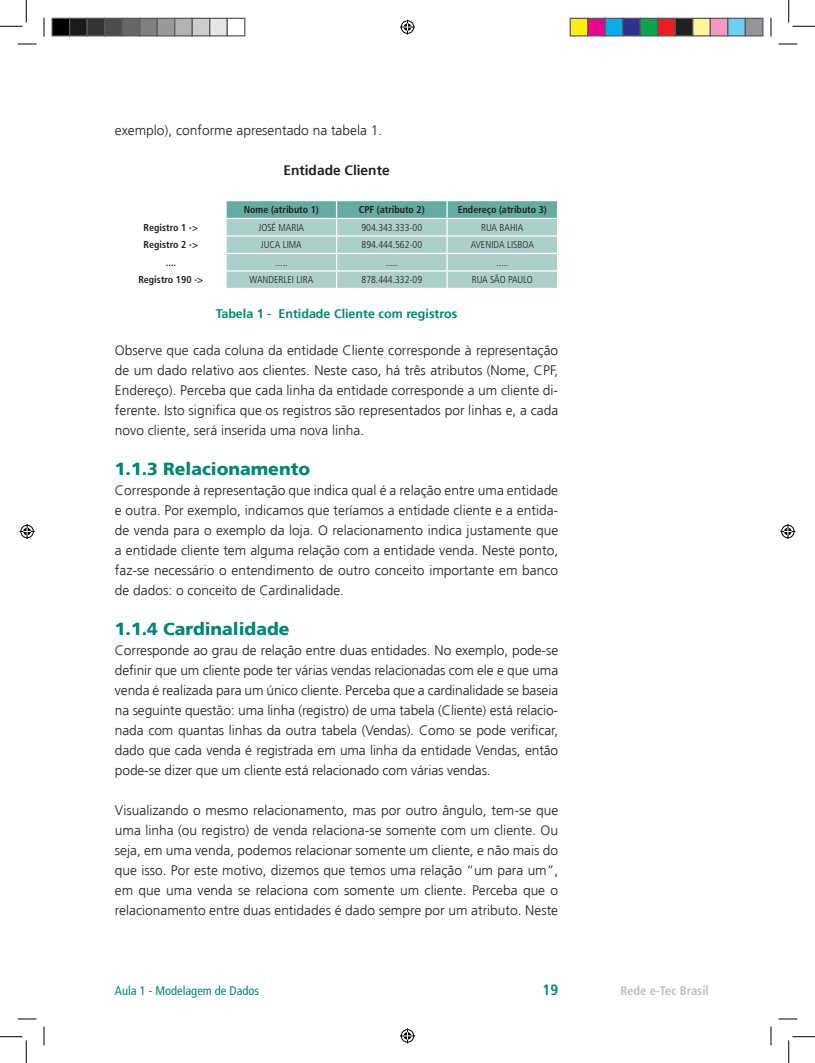
<style>
.page{position:relative;width:815px;height:1063px;background:#fff}
.page>*{position:absolute;margin:0;border:0;box-sizing:border-box;transform-origin:0 0}
.t1{font:900 17.5px "Frutiger LT Std";color:#008575}
.t2{font:700 condensed 15px "Frutiger LT Std";color:#008575}
.t3{font:300 13.75px/20px "Frutiger LT Std";color:#231f20;text-align:justify}
.t4{font:700 13.75px "Frutiger LT Std";color:#231f20}
.t5{font:700 12.5px "Frutiger LT Std";color:#008575}
.t6{font:condensed 12.5px "Frutiger LT Std";color:#008575}
.t7{font:700 condensed 12.5px "Frutiger LT Std";color:#bcbdc0}
.t8{font:300 condensed 10px "Frutiger LT Std";color:#231f20}
.t9{font:700 condensed 10px "Frutiger LT Std";color:#231f20}
</style>
<div class="page">
<svg style="left:226px;top:200px;width:332px;height:88px;background:#a4ccc7"></svg>
<hr style="left:226px;top:270px;width:110px;height:1px;background:#fff">
<hr style="left:336px;top:270px;width:111px;height:1px;background:#fff">
<hr style="left:447px;top:270px;width:111px;height:1px;background:#fff">
<svg style="left:18px;top:43px;width:18px;height:2px"></svg>
<svg style="left:778px;top:43px;width:19px;height:2px"></svg>
<svg style="left:18px;top:1018px;width:18px;height:1px"></svg>
<svg style="left:778px;top:1018px;width:19px;height:1px"></svg>
<svg style="left:43px;top:18px;width:2px;height:18px"></svg>
<svg style="left:43px;top:1026px;width:2px;height:19px"></svg>
<svg style="left:770px;top:18px;width:1px;height:18px"></svg>
<svg style="left:770px;top:1026px;width:1px;height:19px"></svg>
<svg style="left:0;top:0;width:27px;height:27px"></svg>
<svg style="left:0;top:1036px;width:27px;height:26px"></svg>
<svg style="left:788px;top:0;width:26px;height:27px"></svg>
<svg style="left:788px;top:1036px;width:26px;height:26px"></svg>
<svg style="left:400px;top:20px;width:15px;height:15px"></svg>
<svg style="left:400px;top:1028px;width:15px;height:15px"></svg>
<svg style="left:20px;top:524px;width:15px;height:15px"></svg>
<svg style="left:780px;top:524px;width:15px;height:15px"></svg>
<div style="left:52px;top:18px;width:18px;height:18px;background:#000"></div>
<div style="left:51px;top:18px;width:19px;height:18px;border:1px solid #595959"></div>
<div style="left:70px;top:18px;width:17px;height:18px;background:#1a1a1a"></div>
<div style="left:69px;top:18px;width:19px;height:18px;border:1px solid #595959"></div>
<div style="left:87px;top:18px;width:18px;height:18px;background:#333"></div>
<div style="left:86px;top:18px;width:19px;height:18px;border:1px solid #595959"></div>
<div style="left:105px;top:18px;width:17px;height:18px;background:#4d4d4d"></div>
<div style="left:104px;top:18px;width:19px;height:18px;border:1px solid #595959"></div>
<div style="left:122px;top:18px;width:18px;height:18px;background:#666"></div>
<div style="left:121px;top:18px;width:19px;height:18px;border:1px solid #595959"></div>
<div style="left:140px;top:18px;width:17px;height:18px;background:#808080"></div>
<div style="left:139px;top:18px;width:19px;height:18px;border:1px solid #595959"></div>
<div style="left:157px;top:18px;width:18px;height:18px;background:#999"></div>
<div style="left:156px;top:18px;width:19px;height:18px;border:1px solid #595959"></div>
<div style="left:175px;top:18px;width:17px;height:18px;background:#b3b3b3"></div>
<div style="left:174px;top:18px;width:19px;height:18px;border:1px solid #595959"></div>
<div style="left:192px;top:18px;width:18px;height:18px;background:#ccc"></div>
<div style="left:191px;top:18px;width:19px;height:18px;border:1px solid #595959"></div>
<div style="left:210px;top:18px;width:17px;height:18px;background:#e6e6e6"></div>
<div style="left:209px;top:18px;width:19px;height:18px;border:1px solid #595959"></div>
<div style="left:226px;top:18px;width:19px;height:18px;border:1px solid #595959"></div>
<div style="left:570px;top:18px;width:17px;height:18px;background:#fff101"></div>
<div style="left:569px;top:18px;width:19px;height:18px;border:1px solid #595959"></div>
<div style="left:587px;top:18px;width:18px;height:18px;background:#ed028c"></div>
<div style="left:587px;top:18px;width:18px;height:18px;border:1px solid #595959"></div>
<div style="left:605px;top:18px;width:17px;height:18px;background:#00aeef"></div>
<div style="left:604px;top:18px;width:19px;height:18px;border:1px solid #595959"></div>
<div style="left:622px;top:18px;width:18px;height:18px;background:#2e3092"></div>
<div style="left:622px;top:18px;width:18px;height:18px;border:1px solid #595959"></div>
<div style="left:640px;top:18px;width:17px;height:18px;background:#00a54f"></div>
<div style="left:639px;top:18px;width:19px;height:18px;border:1px solid #595959"></div>
<div style="left:657px;top:18px;width:18px;height:18px;background:#ee1d23"></div>
<div style="left:657px;top:18px;width:18px;height:18px;border:1px solid #595959"></div>
<div style="left:675px;top:18px;width:17px;height:18px;background:#231f20"></div>
<div style="left:674px;top:18px;width:19px;height:18px;border:1px solid #595959"></div>
<div style="left:692px;top:18px;width:18px;height:18px;background:#fff79a"></div>
<div style="left:692px;top:18px;width:18px;height:18px;border:1px solid #595959"></div>
<div style="left:710px;top:18px;width:17px;height:18px;background:#f499c2"></div>
<div style="left:709px;top:18px;width:19px;height:18px;border:1px solid #595959"></div>
<div style="left:727px;top:18px;width:18px;height:18px;background:#6bcff6"></div>
<div style="left:727px;top:18px;width:18px;height:18px;border:1px solid #595959"></div>
<div style="left:745px;top:18px;width:17px;height:18px;background:#939598"></div>
<div style="left:744px;top:18px;width:19px;height:18px;border:1px solid #595959"></div>
<p class="t3" style="left:115px;top:120px;width:269px">exemplo), conforme apresentado na tabela 1.</p>
<p class="t4" style="left:283px;top:162px;width:108px">Entidade Cliente</p>
<p class="t9" style="left:244px;top:204px;width:77px">Nome (atributo 1)</p>
<p class="t9" style="left:359px;top:204px;width:67px">CPF (atributo 2)</p>
<p class="t9" style="left:457px;top:204px;width:91px">Endereço (atributo 3)</p>
<p class="t9" style="left:143px;top:221px;width:56px">Registro 1 -&gt;</p>
<p class="t8" style="left:258px;top:222px;width:47px">JOSÉ MARIA</p>
<p class="t8" style="left:361px;top:222px;width:62px">904.343.333-00</p>
<p class="t8" style="left:481px;top:222px;width:44px">RUA BAHIA</p>
<p class="t9" style="left:143px;top:239px;width:56px">Registro 2 -&gt;</p>
<p class="t8" style="left:261px;top:239px;width:43px">JUCA LIMA</p>
<p class="t8" style="left:361px;top:239px;width:62px">894.444.562-00</p>
<p class="t8" style="left:470px;top:239px;width:65px">AVENIDA LISBOA</p>
<p class="t9" style="left:166px;top:256px;width:12px">....</p>
<p class="t8" style="left:275px;top:257px;width:13px">.....</p>
<p class="t8" style="left:386px;top:257px;width:14px">.....</p>
<p class="t8" style="left:496px;top:257px;width:14px">.....</p>
<p class="t9" style="left:138px;top:274px;width:66px">Registro 190 -&gt;</p>
<p class="t8" style="left:249px;top:274px;width:65px">WANDERLEI LIRA</p>
<p class="t8" style="left:361px;top:274px;width:62px">878.444.332-09</p>
<p class="t8" style="left:471px;top:274px;width:63px">RUA SÃO PAULO</p>
<p class="t5" style="left:216px;top:306px;width:243px">Tabela 1 - Entidade Cliente com registros</p>
<p class="t3" style="left:115px;top:340px;width:444px">Observe que cada coluna da entidade Cliente corresponde à representação de um dado relativo aos clientes. Neste caso, há três atributos (Nome, CPF, Endereço). Perceba que cada linha da entidade corresponde a um cliente di&shy;ferente. Isto significa que os registros são representados por linhas e, a cada novo cliente, será inserida uma nova linha.</p>
<p class="t1" style="left:115px;top:458px;width:197px">1.1.3 Relacionamento</p>
<p class="t3" style="left:115px;top:480px;width:444px">Corresponde à representação que indica qual é a relação entre uma entidade e outra. Por exemplo, indicamos que teríamos a entidade cliente e a entida&shy;de venda para o exemplo da loja. O relacionamento indica justamente que a entidade cliente tem alguma relação com a entidade venda. Neste ponto, faz-se necessário o entendimento de outro conceito importante em banco de dados: o conceito de Cardinalidade.</p>
<p class="t1" style="left:115px;top:618px;width:176px">1.1.4 Cardinalidade</p>
<p class="t3" style="left:115px;top:640px;width:444px">Corresponde ao grau de relação entre duas entidades. No exemplo, pode-se definir que um cliente pode ter várias vendas relacionadas com ele e que uma venda é realizada para um único cliente. Perceba que a cardinalidade se baseia na seguinte questão: uma linha (registro) de uma tabela (Cliente) está relacio&shy;nada com quantas linhas da outra tabela (Vendas). Como se pode verificar, dado que cada venda é registrada em uma linha da entidade Vendas, então pode-se dizer que um cliente está relacionado com várias vendas.</p>
<p class="t3" style="left:115px;top:800px;width:444px">Visualizando o mesmo relacionamento, mas por outro ângulo, tem-se que uma linha (ou registro) de venda relaciona-se somente com um cliente. Ou seja, em uma venda, podemos relacionar somente um cliente, e não mais do que isso. Por este motivo, dizemos que temos uma relação “um para um”, em que uma venda se relaciona com somente um cliente. Perceba que o relacionamento entre duas entidades é dado sempre por um atributo. Neste</p>
<p class="t6" style="left:115px;top:983px;width:146px">Aula 1 - Modelagem de Dados</p>
<p class="t2" style="left:542px;top:981px;width:17px">19</p>
<p class="t7" style="left:620px;top:983px;width:90px">Rede e-Tec Brasil</p>
</div>
